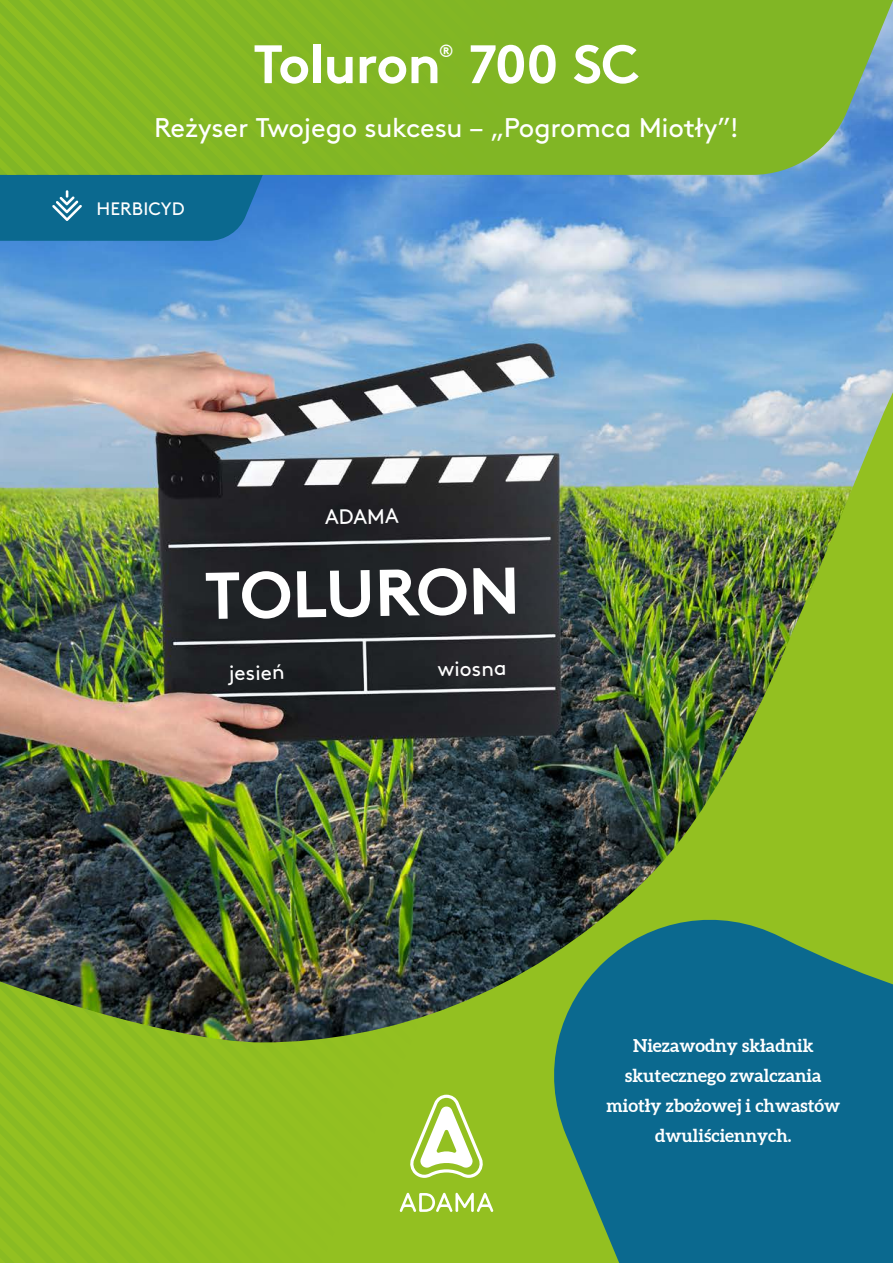
<style>
.page{position:relative;width:893px;height:1263px;background:#fff}
.page>*{position:absolute;margin:0;border:0;box-sizing:border-box;transform-origin:0 0}
.t1{font:700 65.85px "Brown Pro";color:#fff}
.t2{font:700 54px "Brown Pro";letter-spacing:-.015em;color:#fff}
.t3{font:27px "Brown Pro";letter-spacing:-.01em;color:#fff}
.t4{font:20.85px "Brown Pro";color:#fff}
.t5{font:700 18px/30px "Aleo";color:#fff;text-align:center}
.t6{font:18px "Brown Pro";letter-spacing:.01em;color:#fff}
.t7{font:700 17.85px "Brown Pro";color:#fff}
</style>
<div class="page">
<img style="left:0;top:175px;width:893px;height:171px">
<img style="left:0;top:346px;width:893px;height:599px">
<svg style="left:540px;top:905px;width:353px;height:358px;background:#1d737e"></svg>
<svg style="left:0;top:945px;width:569px;height:318px;background:#7ca227"></svg>
<svg style="left:541px;top:0;width:352px;height:175px;background:#7db239"></svg>
<svg style="left:0;top:0;width:541px;height:175px;background:#83b724"></svg>
<svg style="left:0;top:173px;width:263px;height:68px;background:#156f91"></svg>
<svg style="left:409px;top:1095px;width:75px;height:83px"></svg>
<svg style="left:400px;top:1193px;width:93px;height:19px"></svg>
<h2 class="t2" style="left:253px;top:20px;width:189px">Toluron</h2>
<p class="t7" style="left:439px;top:37px;width:16px">®</p>
<h2 class="t2" style="left:468px;top:20px;width:173px">700 SC</h2>
<h3 class="t3" style="left:154px;top:107px;width:586px">Reżyser Twojego sukcesu – „Pogromca Miotły”!</h3>
<p class="t6" style="left:96px;top:195px;width:90px">HERBICYD</p>
<p class="t4" style="left:325px;top:501px;width:75px;rotate:-1deg">ADAMA</p>
<h1 class="t1" style="left:204px;top:543px;width:317px;rotate:-1deg">TOLURON</h1>
<p class="t4" style="left:228px;top:657px;width:58px;rotate:-1deg">jesień</p>
<p class="t4" style="left:437px;top:653px;width:70px;rotate:-1deg">wiosna</p>
<p class="t5" style="left:606px;top:1031px;width:235px">Niezawodny składnik skutecznego zwalczania miotły zbożowej i chwastów dwuliściennych.</p>
</div>
